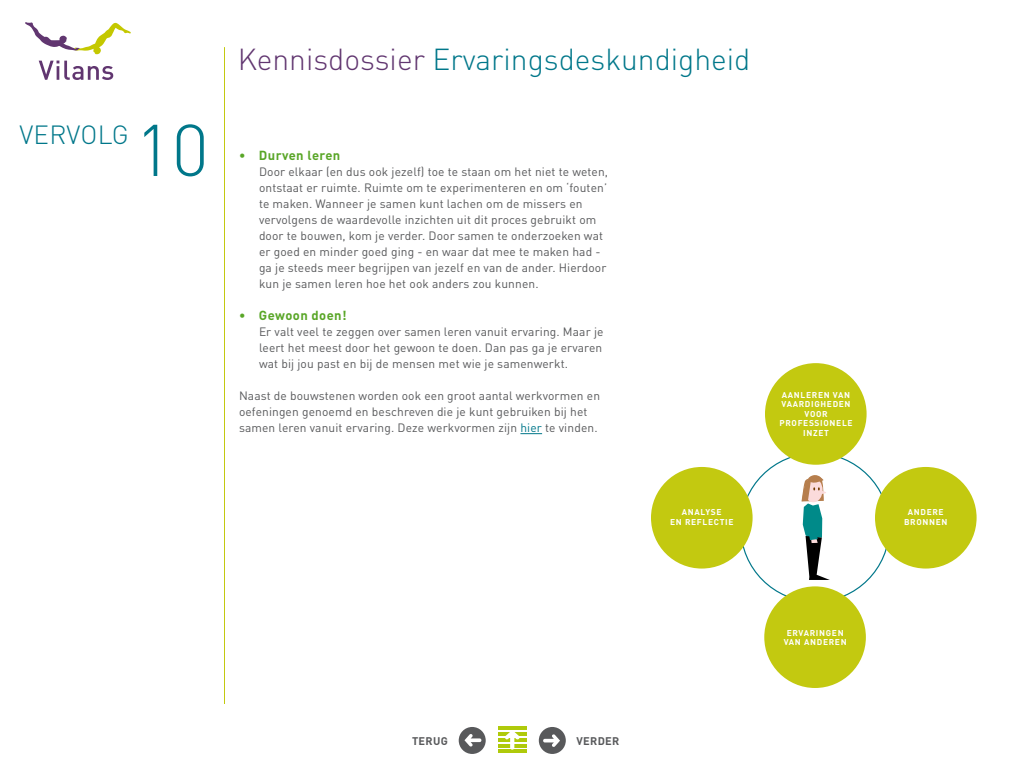
<style>
.page{position:relative;width:1024px;height:768px;background:#fff}
.page>*{position:absolute;margin:0;border:0;box-sizing:border-box;transform-origin:0 0}
.t1{font:300 72px "DINOT";color:#00778a}
.t2{font:300 30px "DINOT";color:#00778a}
.t3{font:300 26px "DINOT";letter-spacing:.005em;color:#00778a}
.t4{font:700 13px "DINOT";letter-spacing:.03em;color:#59a627}
.t5{font:12px/16px "DINOT";letter-spacing:.01em;color:#58595b}
.t6{font:700 11px "DINOT";letter-spacing:.03em;color:#58595b}
.t7{font:700 8.4px/9.6px "DINOT";letter-spacing:.08em;color:#fff;text-align:center}
.s1{color:#613670}
.s2{color:#00778a}
</style>
<div class="page">
<hr style="left:498px;top:744px;width:29px;height:3px;background:#afca0b">
<hr style="left:498px;top:750px;width:29px;height:3px;background:#afca0b">
<hr style="left:498px;top:738px;width:29px;height:4px;background:#afca0b">
<hr style="left:498px;top:732px;width:29px;height:4px;background:#afca0b">
<hr style="left:498px;top:727px;width:29px;height:3px;background:#afca0b">
<svg style="left:505px;top:732px;width:15px;height:18px"></svg>
<svg style="left:520px;top:433px;width:22px;height:1px"></svg>
<svg style="left:458px;top:726px;width:29px;height:29px"></svg>
<div style="left:457px;top:725px;width:31px;height:31px;border:2px solid #fff;border-radius:50%"></div>
<svg style="left:464px;top:734px;width:17px;height:13px"></svg>
<svg style="left:538px;top:726px;width:29px;height:29px"></svg>
<div style="left:537px;top:725px;width:31px;height:31px;border:2px solid #fff;border-radius:50%"></div>
<svg style="left:543px;top:734px;width:17px;height:13px"></svg>
<svg style="left:39px;top:61px;width:74px;height:19px"></svg>
<svg style="left:25px;top:22px;width:106px;height:32px"></svg>
<hr style="left:224px;top:47px;width:1px;height:657px;background:#c3c910">
<svg style="left:802px;top:475px;width:28px;height:105px"></svg>
<div style="left:764px;top:586px;width:102px;height:102px;background:#c3c910;border-radius:50%"></div>
<div style="left:651px;top:467px;width:102px;height:102px;background:#c3c910;border-radius:50%"></div>
<div style="left:875px;top:467px;width:102px;height:102px;background:#c3c910;border-radius:50%"></div>
<div style="left:765px;top:363px;width:102px;height:102px;background:#c3c910;border-radius:50%"></div>
<h3 class="t3" style="left:19px;top:119px;width:111px">VERVOLG</h3>
<h1 class="t1" style="left:135px;top:106px;width:76px">10</h1>
<h2 class="t2" style="left:238px;top:41px;width:514px"><span class="s1">Kennisdossier</span> Ervaringsdeskundigheid</h2>
<p class="t4" style="left:239px;top:147px;width:103px">• Durven leren</p>
<p class="t5" style="left:259px;top:163px;width:351px">Door elkaar (en dus ook jezelf) toe te staan om het niet te weten, ontstaat er ruimte. Ruimte om te experimenteren en om ‘fouten’ te maken. Wanneer je samen kunt lachen om de missers en vervolgens de waardevolle inzichten uit dit proces gebruikt om door te bouwen, kom je verder. Door samen te onderzoeken wat er goed en minder goed ging - en waar dat mee te maken had - ga je steeds meer begrijpen van jezelf en van de ander. Hierdoor kun je samen leren hoe het ook anders zou kunnen.</p>
<p class="t4" style="left:239px;top:307px;width:109px">• Gewoon doen!</p>
<p class="t5" style="left:259px;top:323px;width:346px;text-align:justify">Er valt veel te zeggen over samen leren vanuit ervaring. Maar je leert het meest door het gewoon te doen. Dan pas ga je ervaren wat bij jou past en bij de mensen met wie je samenwerkt.</p>
<p class="t5" style="left:239px;top:387px;width:363px">Naast de bouwstenen worden ook een groot aantal werkvormen en oefeningen genoemd en beschreven die je kunt gebruiken bij het samen leren vanuit ervaring. Deze werkvormen zijn <span class="s2">hier</span> te vinden.</p>
<p class="t7" style="left:780px;top:389px;width:75px">AANLEREN VAN<br>VAARDIGHEDEN<br>VOOR<br>PROFESSIONELE<br>INZET</p>
<p class="t7" style="left:670px;top:507px;width:65px">ANALYSE<br>EN REFLECTIE</p>
<p class="t7" style="left:904px;top:507px;width:45px">ANDERE<br>BRONNEN</p>
<p class="t6" style="left:412px;top:734px;width:37px">TERUG</p>
<p class="t6" style="left:576px;top:734px;width:44px">VERDER</p>
<p class="t7" style="left:784px;top:628px;width:64px">ERVARINGEN<br>VAN ANDEREN</p>
</div>
